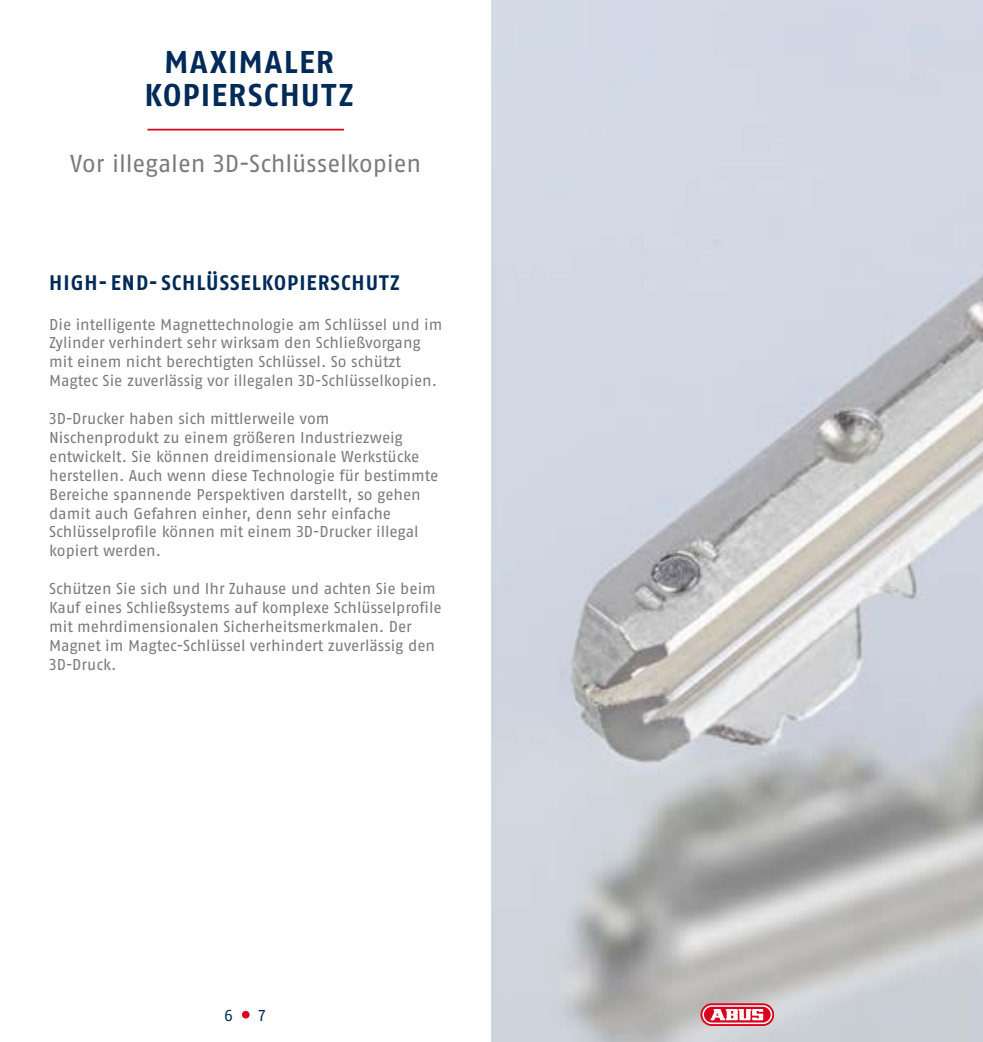
<style>
.page{position:relative;width:983px;height:1042px;background:#fff}
.page>*{position:absolute;margin:0;border:0;box-sizing:border-box;transform-origin:0 0}
.t1{font:700 31.5px/33.2px "ABUS Fago Pro";letter-spacing:.045em;color:#002a58;text-align:center}
.t2{font:24.5px "ABUS Fago Pro";letter-spacing:-.005em;color:#7b7b7a}
.t3{font:700 21px "ABUS Fago Pro";letter-spacing:.05em;color:#002a58}
.t4{font:15.75px/18.9px "ABUS Fago Pro";color:#7b7b7a}
.t5{font:15.75px "ABUS Fago Pro";color:#002a58}
</style>
<div class="page">
<hr style="left:147px;top:129px;width:197px;height:1px;background:#db021d">
<img style="left:491px;top:0;width:491px;height:1042px">
<svg style="left:700px;top:1003px;width:73px;height:23px"></svg>
<svg style="left:702px;top:1005px;width:70px;height:19px"></svg>
<div style="left:242px;top:1011px;width:7px;height:7px;background:#db021d;border-radius:50%"></div>
<h1 class="t1" style="left:144px;top:45px;width:210px">MAXIMALER<br>KOPIERSCHUTZ</h1>
<h2 class="t2" style="left:70px;top:148px;width:352px">Vor illegalen 3D-Schlüsselkopien</h2>
<h3 class="t3" style="left:49px;top:270px;width:352px">HIGH-END-SCHLÜSSELKOPIERSCHUTZ</h3>
<p class="t4" style="left:49px;top:314px;width:394px">Die intelligente Magnettechnologie am Schlüssel und im Zylinder verhindert sehr wirksam den Schließvorgang mit einem nicht berechtigten Schlüssel. So schützt Magtec Sie zuverlässig vor illegalen 3D-Schlüsselkopien.</p>
<p class="t4" style="left:49px;top:409px;width:390px">3D-Drucker haben sich mittlerweile vom Nischenprodukt zu einem größeren Industriezweig entwickelt. Sie können dreidimensionale Werkstücke herstellen. Auch wenn diese Technologie für bestimmte Bereiche spannende Perspektiven darstellt, so gehen damit auch Gefahren einher, denn sehr einfache Schlüsselprofile können mit einem 3D-Drucker illegal kopiert werden.</p>
<p class="t4" style="left:49px;top:579px;width:394px">Schützen Sie sich und Ihr Zuhause und achten Sie beim Kauf eines Schließsystems auf komplexe Schlüsselprofile mit mehrdimensionalen Sicherheitsmerkmalen. Der Magnet im Magtec-Schlüssel verhindert zuverlässig den 3D-Druck.</p>
<p class="t5" style="left:224px;top:1006px;width:10px">6</p>
<p class="t5" style="left:258px;top:1006px;width:8px">7</p>
</div>
